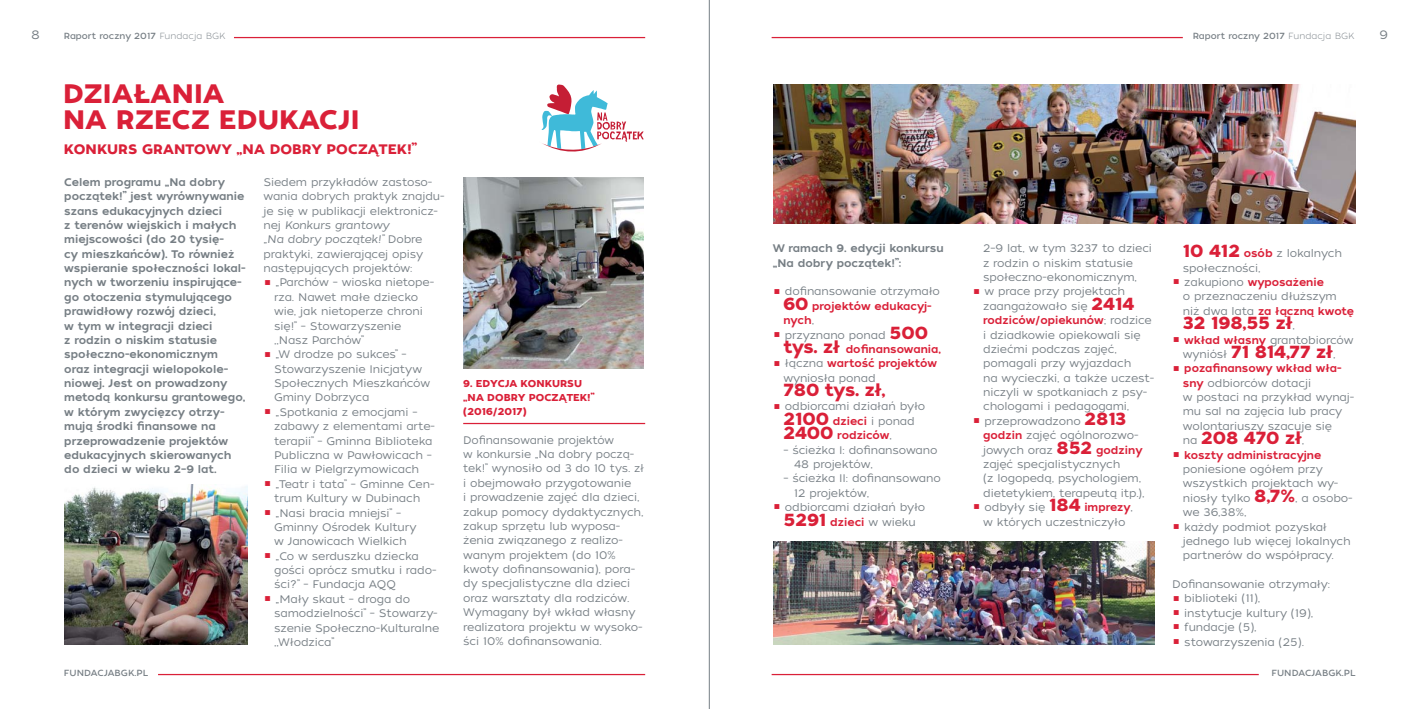
<style>
.page{position:relative;width:1418px;height:709px;background:#fff}
.page>*{position:absolute;margin:0;border:0;box-sizing:border-box;transform-origin:0 0}
.t1{font:26.62px/26.6px "Tide Sans 600 Bunny";letter-spacing:.01em;color:#da2038}
.t2{font:17.5px "Tide Sans 600 Bunny";letter-spacing:-.01em;color:#da2038}
.t3{font:13.75px "Tide Sans 600 Bunny";letter-spacing:.01em;color:#da2038}
.t4{font:12.25px "Tide Sans 300 Lil Kahuna";color:#767e84}
.t5{font:11px/14.4px "Tide Sans 300 Lil Kahuna";letter-spacing:-.01em;color:#767e84}
.t6{font:11px/14.4px "Tide Sans 500 Dudette";color:#767e84}
.t7{font:11px/14.4px "Tide Sans 500 Dudette";color:#da2038}
.t8{font:10px/13.8px "Tide Sans 600 Bunny";letter-spacing:.01em;color:#da2038}
.t9{font:8.88px "Tide Sans 400 Lil Dude";color:#767e84}
.s1{font-family:"Tide Sans 200 Lil Mondo"}
.s2{font-style:italic}
.s3{font-family:"Tide Sans 600 Bunny";font-size:17.5px}
.s4{font-family:"Tide Sans 300 Lil Kahuna";color:#767e84}
.s5{font-family:"Tide Sans 600 Bunny";font-size:17.5px;color:#da2038}
.s6{font-family:"Tide Sans 500 Dudette";color:#da2038}
.s7{font-family:"Tide Sans 300 Lil Kahuna";font-size:11px;color:#767e84}
</style>
<div class="page">
<hr style="left:771px;top:674px;width:487px;height:1px;background:#da2038">
<hr style="left:158px;top:674px;width:487px;height:1px;background:#da2038">
<hr style="left:771px;top:37px;width:411px;height:1px;background:#da2038">
<hr style="left:234px;top:37px;width:411px;height:1px;background:#da2038">
<svg style="left:541px;top:85px;width:102px;height:66px"></svg>
<hr style="left:463px;top:423px;width:182px;height:1px;background:#da2038">
<img style="left:773px;top:85px;width:581px;height:138px">
<img style="left:64px;top:485px;width:183px;height:159px">
<img style="left:773px;top:541px;width:381px;height:103px">
<img style="left:463px;top:177px;width:180px;height:192px">
<hr style="left:709px;top:0;width:1px;height:709px;background:#767e84">
<p class="t4" style="left:31px;top:30px;width:10px">8</p>
<p class="t9" style="left:64px;top:32px;width:163px">Raport roczny 2017 <span class="s1">Fundacja BGK</span></p>
<p class="t9" style="left:1192px;top:32px;width:163px">Raport roczny 2017 <span class="s1">Fundacja BGK</span></p>
<p class="t4" style="left:1379px;top:30px;width:10px">9</p>
<h1 class="t1" style="left:63px;top:82px;width:298px">DZIAŁANIA<br>NA RZECZ EDUKACJI</h1>
<p class="t3" style="left:64px;top:144px;width:354px">KONKURS GRANTOWY „NA DOBRY POCZĄTEK!”</p>
<p class="t6" style="left:64px;top:176px;width:183px">Celem programu „Na dobry początek!” jest wyrównywanie szans edukacyjnych dzieci<br>z terenów wiejskich i małych miejscowości (do 20 tysię-<br>cy mieszkańców). To również wspieranie społeczności lokal&shy;nych w tworzeniu inspirujące&shy;go otoczenia stymulującego prawidłowy rozwój dzieci,<br>w tym w integracji dzieci<br>z rodzin o niskim statusie społeczno-ekonomicznym oraz integracji wielopokole&shy;niowej. Jest on prowadzony metodą konkursu grantowego, w którym zwycięzcy otrzy&shy;mują środki finansowe na przeprowadzenie projektów edukacyjnych skierowanych do dzieci w wieku 2–9 lat.</p>
<p class="t5" style="left:263px;top:175px;width:182px">Siedem przykładów zastoso&shy;wania dobrych praktyk znajdu&shy;je się w publikacji elektronicz&shy;nej <span class="s2">Konkurs grantowy<br>„Na dobry początek!”</span> Dobre praktyki, zawierającej opisy następujących projektów:</p>
<p class="t5" style="left:274px;top:276px;width:167px">„Parchów – wioska nietope&shy;rza. Nawet małe dziecko wie, jak nietoperze chroni się!” – Stowarzyszenie<br>,,Nasz Parchów”<br>„W drodze po sukces” –<br>Stowarzyszenie Inicjatyw<br>Społecznych Mieszkańców<br>Gminy Dobrzyca<br>„Spotkania z emocjami – zabawy z elementami arte&shy;terapii” – Gminna Biblioteka<br>Publiczna w Pawłowicach –<br>Filia w Pielgrzymowicach „Teatr i tata” – Gminne Cen&shy;trum Kultury w Dubinach „Nasi bracia mniejsi” –<br>Gminny Ośrodek Kultury<br>w Janowicach Wielkich<br>„Co w serduszku dziecka gości oprócz smutku i rado&shy;ści?” – Fundacja AQQ<br>„Mały skaut – droga do samodzielności” – Stowarzy&shy;szenie Społeczno-Kulturalne ,,Włodzica”</p>
<p class="t8" style="left:463px;top:378px;width:133px">9. EDYCJA KONKURSU „NA DOBRY POCZĄTEK!” (2016/2017)</p>
<p class="t5" style="left:463px;top:433px;width:182px">Dofinansowanie projektów<br>w konkursie „Na dobry począ&shy;tek!” wynosiło od 3 do 10 tys. zł i obejmowało przygotowanie<br>i prowadzenie zajęć dla dzieci, zakup pomocy dydaktycznych, zakup sprzętu lub wyposa&shy;żenia związanego z realizo&shy;wanym projektem (do 10% kwoty dofinansowania), pora&shy;dy specjalistyczne dla dzieci oraz warsztaty dla rodziców.<br>Wymagany był wkład własny realizatora projektu w wysoko&shy;ści 10% dofinansowania.</p>
<p class="t6" style="left:772px;top:242px;width:172px">W ramach 9. edycji konkursu „Na dobry początek!”:</p>
<p class="t5" style="left:785px;top:285px;width:157px">dofinansowanie otrzymało</p>
<p class="t7" style="left:783px;top:299px;width:150px"><span class="s3">60</span> projektów edukacyj&shy;nych<span class="s4">,</span></p>
<p class="t5" style="left:785px;top:328px;width:145px">przyznano ponad <span class="s5">500</span></p>
<p class="t7" style="left:783px;top:343px;width:159px"><span class="s3">tys. zł</span> dofinansowania, <span class="s4">łączna</span> wartość projektów</p>
<p class="t5" style="left:783px;top:371px;width:94px">wyniosła ponad</p>
<h2 class="t2" style="left:783px;top:383px;width:104px">780 tys. zł,</h2>
<p class="t5" style="left:785px;top:400px;width:142px">odbiorcami działań było</p>
<p class="t7" style="left:783px;top:414px;width:133px"><span class="s3">2100</span> dzieci <span class="s4">i ponad<br></span><span class="s3">2400</span> rodziców<span class="s4">,</span></p>
<p class="t5" style="left:794px;top:443px;width:145px;text-indent:-11px">– ścieżka I: dofinansowano<br>48 projektów,</p>
<p class="t5" style="left:783px;top:472px;width:159px">– ścieżka II: dofinansowano</p>
<p class="t5" style="left:794px;top:486px;width:77px">12 projektów,</p>
<p class="t5" style="left:785px;top:501px;width:142px">odbiorcami działań było</p>
<p class="t7" style="left:783px;top:515px;width:134px"><span class="s3">5291</span> dzieci <span class="s4">w wieku</span></p>
<p class="t5" style="left:983px;top:242px;width:170px">2–9 lat, w tym 3237 to dzieci z rodzin o niskim statusie społeczno-ekonomicznym,<br>w prace przy projektach zaangażowało się <span class="s5">2414</span></p>
<p class="t7" style="left:983px;top:314px;width:170px">rodziców/opiekunów<span class="s4">; rodzice</span></p>
<p class="t5" style="left:983px;top:328px;width:173px">i dziadkowie opiekowali się dziećmi podczas zajęć, pomagali przy wyjazdach<br>na wycieczki, a także uczest&shy;niczyli w spotkaniach z psy&shy;chologami i pedagogami, przeprowadzono <span class="s5">2813 </span><span class="s6">godzin</span> zajęć ogólnorozwo&shy;jowych oraz <span class="s5">852</span> <span class="s6">godziny </span>zajęć specjalistycznych<br>(z logopedą, psychologiem, dietetykiem, terapeutą itp.), odbyły się <span class="s5">184</span> <span class="s6">imprezy</span>,<br>w których uczestniczyło</p>
<p class="t5" style="left:1182px;top:247px;width:161px"><span class="s5">10 412</span> <span class="s6">osób</span> z lokalnych społeczności,</p>
<p class="t7" style="left:1184px;top:276px;width:141px"><span class="s4">zakupiono</span> wyposażenie</p>
<p class="t5" style="left:1182px;top:290px;width:155px">o przeznaczeniu dłuższym</p>
<p class="t7" style="left:1182px;top:305px;width:173px"><span class="s4">niż dwa lata</span> za łączną kwotę</p>
<h2 class="t2" style="left:1182px;top:316px;width:114px">32 198,55 zł<span class="s7">,</span></h2>
<p class="t5" style="left:1184px;top:333px;width:171px"><span class="s6">wkład własny</span> grantobiorców</p>
<h2 class="t2" style="left:1182px;top:345px;width:154px"><span class="s7">wyniósł</span> 71 814,77 zł<span class="s7">,</span></h2>
<p class="t7" style="left:1184px;top:362px;width:159px">pozafinansowy wkład wła-</p>
<p class="t5" style="left:1182px;top:376px;width:173px"><span class="s6">sny</span> odbiorców dotacji<br>w postaci na przykład wynaj&shy;mu sal na zajęcia lub pracy wolontariuszy szacuje się</p>
<h2 class="t2" style="left:1182px;top:431px;width:123px"><span class="s7">na</span> 208 470 zł<span class="s7">,</span></h2>
<p class="t7" style="left:1184px;top:448px;width:138px">koszty administracyjne</p>
<p class="t5" style="left:1182px;top:463px;width:171px">poniesione ogółem przy wszystkich projektach wy&shy;niosły tylko <span class="s5">8,7%</span>, a osobo&shy;we 36,38%,<br>każdy podmiot pozyskał jednego lub więcej lokalnych partnerów do współpracy.</p>
<p class="t5" style="left:1184px;top:578px;width:147px;text-indent:-12px">Dofinansowanie otrzymały: biblioteki (11),<br>instytucje kultury (19), fundacje (5), stowarzyszenia (25).</p>
<p class="t9" style="left:64px;top:669px;width:86px">FUNDACJABGK.PL</p>
<p class="t9" style="left:1271px;top:669px;width:86px">FUNDACJABGK.PL</p>
</div>
